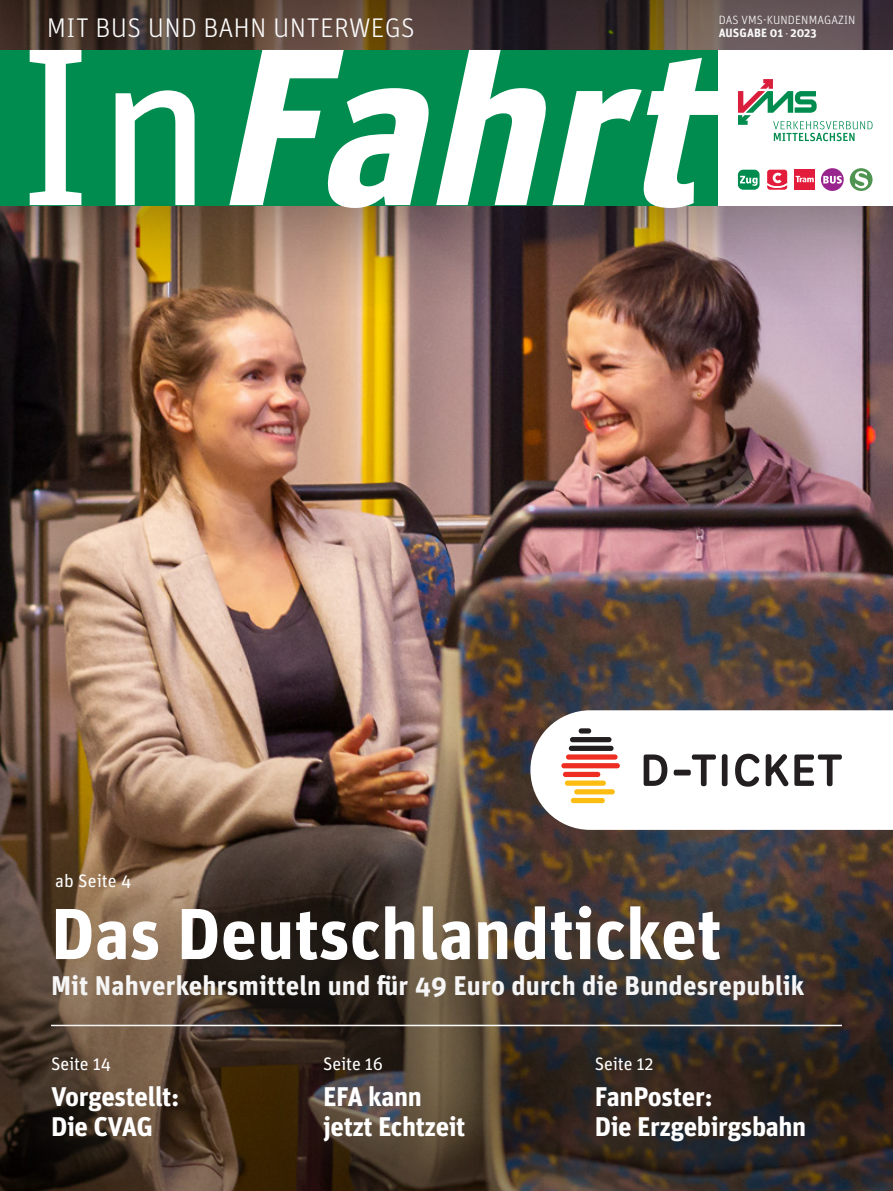
<style>
.page{position:relative;width:893px;height:1191px;background:#fff}
.page>*{position:absolute;margin:0;border:0;box-sizing:border-box;transform-origin:0 0}
.t1{font:700 72px "Unit OT";color:#fff}
.t2{font:700 27px/30px "Unit OT";letter-spacing:-.015em;color:#fff}
.t3{font:700 27px "Unit OT";letter-spacing:.005em;color:#fff}
.t4{font:300 27px "Unit OT";letter-spacing:.01em;color:#fff}
.t5{font:18px "Unit OT";letter-spacing:-.01em;color:#fff}
.t6{font:300 12px "Unit OT";letter-spacing:.01em;color:#fff}
.t7{font:700 12px "Unit OT";letter-spacing:.01em;color:#fff}
</style>
<div class="page">
<img style="left:0;top:324px;width:893px;height:386px">
<img style="left:0;top:0;width:893px;height:324px">
<div style="left:0;top:7px;width:893px;height:270px;background:#231f20;opacity:.22"></div>
<div style="left:0;top:50px;width:719px;height:155px;background:#008c4e"></div>
<div style="left:718px;top:50px;width:175px;height:155px;background:#fff"></div>
<svg style="left:738px;top:79px;width:134px;height:62px"></svg>
<svg style="left:767px;top:170px;width:20px;height:20px"></svg>
<div style="left:850px;top:168px;width:22px;height:23px;background:#4f9551;border-radius:50%"></div>
<svg style="left:855px;top:171px;width:13px;height:17px"></svg>
<div style="left:738px;top:170px;width:21px;height:20px;background:#008c4e;border-radius:5px"></div>
<svg style="left:740px;top:176px;width:18px;height:10px"></svg>
<div style="left:821px;top:168px;width:23px;height:23px;background:#99248e;border-radius:50%"></div>
<svg style="left:823px;top:176px;width:19px;height:8px"></svg>
<div style="left:795px;top:170px;width:20px;height:20px;background:#e41c3b"></div>
<svg style="left:796px;top:176px;width:18px;height:6px"></svg>
<svg style="left:116px;top:50px;width:610px;height:158px"></svg>
<svg style="left:30px;top:50px;width:51px;height:155px"></svg>
<img style="left:0;top:710px;width:893px;height:481px">
<div style="left:0;top:818px;width:870px;height:262px;background:#595244;opacity:.35"></div>
<div style="left:0;top:940px;width:893px;height:188px;background:#231f20;opacity:.25"></div>
<div style="left:255px;top:989px;width:277px;height:202px;background:#595244;opacity:.25"></div>
<div style="left:527px;top:989px;width:345px;height:202px;background:#595244;opacity:.25"></div>
<div style="left:0;top:966px;width:267px;height:225px;background:#595244;opacity:.25"></div>
<svg style="left:530px;top:710px;width:363px;height:120px"></svg>
<div style="left:569px;top:745px;width:45px;height:6px;background:#231f20;border-radius:3px"></div>
<div style="left:570px;top:737px;width:41px;height:5px;background:#231f20;border-radius:3px"></div>
<div style="left:579px;top:728px;width:12px;height:5px;background:#231f20;border-radius:3px"></div>
<div style="left:571px;top:798px;width:34px;height:5px;background:#fdbc12;border-radius:3px"></div>
<div style="left:574px;top:789px;width:41px;height:5px;background:#fdbc12;border-radius:3px"></div>
<div style="left:565px;top:780px;width:41px;height:5px;background:#fdbc12;border-radius:3px"></div>
<div style="left:563px;top:772px;width:37px;height:5px;background:#ee2e22;border-radius:3px"></div>
<div style="left:561px;top:763px;width:59px;height:5px;background:#ee2e22;border-radius:3px"></div>
<div style="left:566px;top:754px;width:52px;height:5px;background:#ee2e22;border-radius:3px"></div>
<svg style="left:644px;top:754px;width:23px;height:32px"></svg>
<svg style="left:674px;top:754px;width:42px;height:32px"></svg>
<svg style="left:722px;top:754px;width:5px;height:32px"></svg>
<svg style="left:735px;top:753px;width:24px;height:33px"></svg>
<svg style="left:766px;top:754px;width:22px;height:32px"></svg>
<svg style="left:794px;top:754px;width:48px;height:32px"></svg>
<p class="t6" style="left:719px;top:12px;width:138px">DAS VMS-KUNDENMAGAZIN</p>
<p class="t4" style="left:47px;top:12px;width:370px">MIT BUS UND BAHN UNTERWEGS</p>
<p class="t7" style="left:719px;top:25px;width:99px">AUSGABE 01 . 2023</p>
<p class="t5" style="left:55px;top:869px;width:78px">ab Seite 4</p>
<h1 class="t1" style="left:51px;top:887px;width:672px">Das Deutschlandticket</h1>
<p class="t3" style="left:51px;top:968px;width:755px">Mit Nahverkehrsmitteln und für 49 Euro durch die Bundesrepublik</p>
<p class="t5" style="left:51px;top:1052px;width:62px">Seite 14</p>
<p class="t2" style="left:51px;top:1081px;width:130px">Vorgestellt:<br>Die CVAG</p>
<p class="t5" style="left:323px;top:1052px;width:61px">Seite 16</p>
<p class="t2" style="left:323px;top:1081px;width:144px">EFA kann jetzt Echtzeit</p>
<p class="t5" style="left:595px;top:1052px;width:60px">Seite 12</p>
<p class="t2" style="left:595px;top:1081px;width:213px">FanPoster:<br>Die Erzgebirgsbahn</p>
</div>
